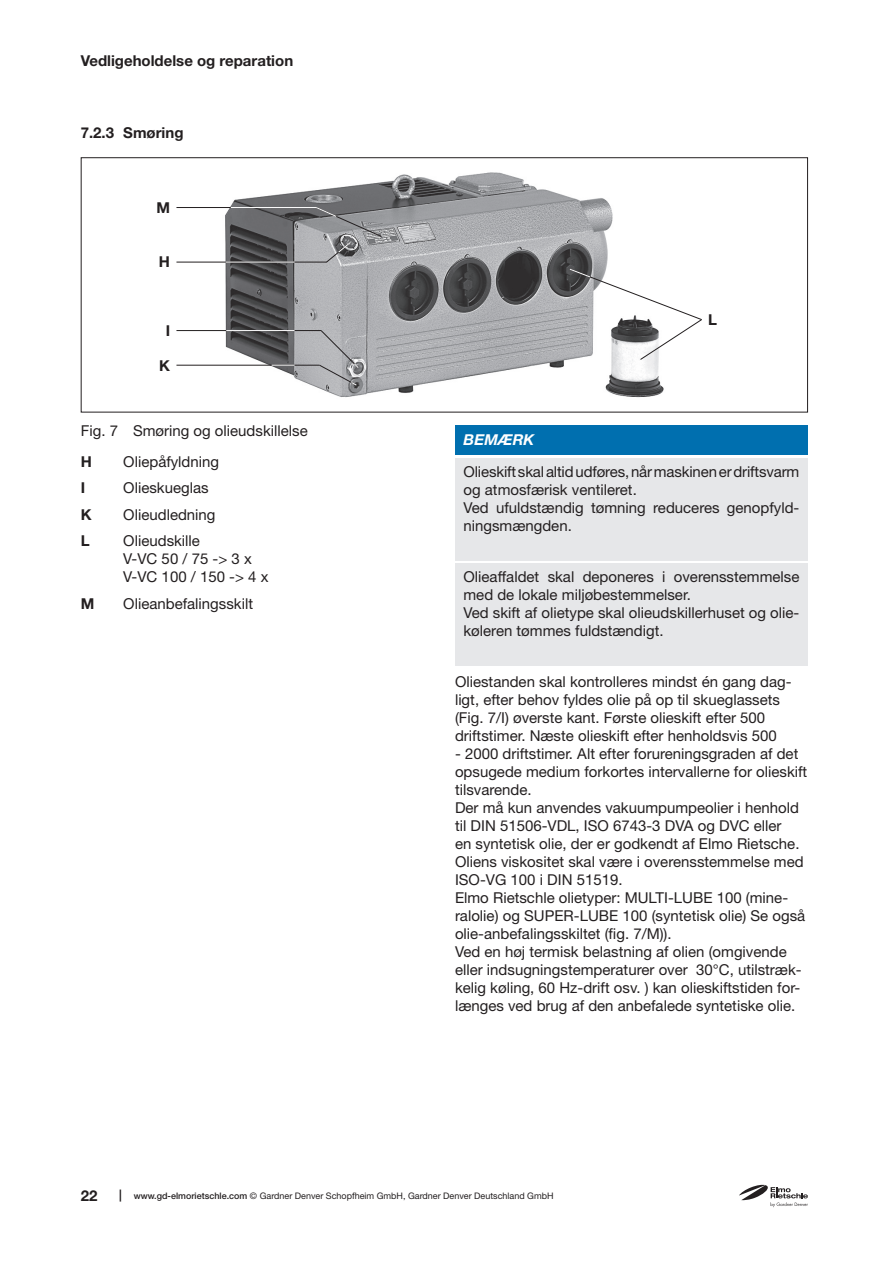
<style>
.page{position:relative;width:893px;height:1263px;background:#fff}
.page>*{position:absolute;margin:0;border:0;box-sizing:border-box;transform-origin:0 0}
.t1{font:15px/18px "Helvetica Neue LT Pro";color:#231f20}
.t2{font:700 15px "Helvetica Neue LT Pro";color:#231f20}
.t3{font:italic 700 15px "Helvetica Neue LT Pro";color:#fff}
.t4{font:9px "Helvetica Neue LT Pro";color:#231f20}
.s1{font-weight:700;font-size:12px}
.s2{font-weight:500}
</style>
<div class="page">
<svg style="left:739px;top:1184px;width:69px;height:23px"></svg>
<div style="left:81px;top:157px;width:727px;height:255px;border:1px solid #231f20"></div>
<img style="left:222px;top:172px;width:442px;height:226px">
<hr style="left:176px;top:262px;width:151px;height:1px;background:#231f20">
<hr style="left:176px;top:207px;width:140px;height:1px;background:#231f20">
<hr style="left:226px;top:262px;width:69px;height:1px;background:#fff">
<hr style="left:231px;top:207px;width:85px;height:1px;background:#fff">
<svg style="left:315px;top:207px;width:67px;height:56px;background:#949598"></svg>
<svg style="left:569px;top:268px;width:133px;height:92px"></svg>
<hr style="left:176px;top:330px;width:145px;height:1px;background:#231f20">
<hr style="left:226px;top:330px;width:69px;height:1px;background:#fff">
<hr style="left:176px;top:365px;width:143px;height:1px;background:#231f20">
<svg style="left:272px;top:365px;width:23px;height:1px"></svg>
<svg style="left:319px;top:330px;width:40px;height:56px;background:#aaabae"></svg>
<div style="left:455px;top:425px;width:353px;height:30px;background:#006faf"></div>
<div style="left:455px;top:458px;width:353px;height:102px;background:#e6e7e9"></div>
<div style="left:455px;top:563px;width:353px;height:102px;background:#e6e7e9"></div>
<p class="t2" style="left:81px;top:51px;width:214px">Vedligeholdelse og reparation</p>
<p class="t2" style="left:81px;top:124px;width:104px">7.2.3 Smøring</p>
<p class="t2" style="left:156px;top:198px;width:15px">M</p>
<p class="t2" style="left:159px;top:253px;width:13px">H</p>
<p class="t2" style="left:166px;top:321px;width:6px">I</p>
<p class="t2" style="left:159px;top:356px;width:12px">K</p>
<p class="t1" style="left:81px;top:421px;width:228px">Fig. 7 Smøring og olieudskillelse</p>
<p class="t2" style="left:81px;top:452px;width:13px">H</p>
<p class="t1" style="left:123px;top:452px;width:97px">Oliepåfyldning</p>
<p class="t2" style="left:81px;top:479px;width:6px">I</p>
<p class="t1" style="left:123px;top:479px;width:87px">Olieskueglas</p>
<p class="t2" style="left:81px;top:505px;width:12px">K</p>
<p class="t1" style="left:123px;top:505px;width:94px">Olieudledning</p>
<p class="t2" style="left:81px;top:532px;width:10px">L</p>
<p class="t1" style="left:123px;top:532px;width:147px">Olieudskille<br>V-VC 50 / 75 -&gt; 3 x<br>V-VC 100 / 150 -&gt; 4 x</p>
<p class="t2" style="left:81px;top:594px;width:15px">M</p>
<p class="t1" style="left:123px;top:594px;width:131px">Olieanbefalingsskilt</p>
<p class="t2" style="left:708px;top:310px;width:10px">L</p>
<p class="t3" style="left:463px;top:431px;width:72px">BEMÆRK</p>
<p class="t1" style="left:463px;top:463px;width:337px">Olieskift skal altid udføres, når maskinen er driftsvarm og atmosfærisk ventileret.<br>Ved ufuldstændig tømning reduceres genopfyld&shy;ningsmængden.</p>
<p class="t1" style="left:463px;top:568px;width:337px">Olieaffaldet skal deponeres i overensstemmelse med de lokale miljøbestemmelser.<br>Ved skift af olietype skal olieudskillerhuset og olie&shy;køleren tømmes fuldstændigt.</p>
<p class="t1" style="left:455px;top:673px;width:338px">Oliestanden skal kontrolleres mindst én gang dag&shy;ligt, efter behov fyldes olie på op til skueglassets (Fig. 7/I) øverste kant. Første olieskift efter 500 driftstimer. Næste olieskift efter henholdsvis 500</p>
<p class="t1" style="left:455px;top:745px;width:354px">- 2000 driftstimer. Alt efter forureningsgraden af det opsugede medium forkortes intervallerne for olieskift tilsvarende.<br>Der må kun anvendes vakuumpumpeolier i henhold til DIN 51506-VDL, ISO 6743-3 DVA og DVC eller<br>en syntetisk olie, der er godkendt af Elmo Rietsche.<br>Oliens viskositet skal være i overensstemmelse med ISO-VG 100 i DIN 51519.<br>Elmo Rietschle olietyper: MULTI-LUBE 100 (mine&shy;ralolie) og SUPER-LUBE 100 (syntetisk olie) Se også olie-anbefalingsskiltet (fig. 7/M)).<br>Ved en høj termisk belastning af olien (omgivende eller indsugningstemperaturer over 30°C, utilstræk&shy;kelig køling, 60 Hz-drift osv. ) kan olieskiftstiden for&shy;længes ved brug af den anbefalede syntetiske olie.</p>
<p class="t2" style="left:81px;top:1187px;width:18px">22</p>
<p class="t4" style="left:119px;top:1191px;width:436px"><span class="s1">|</span> <span class="s2">www.gd-elmorietschle.com</span> © Gardner Denver Schopfheim GmbH, Gardner Denver Deutschland GmbH</p>
</div>
